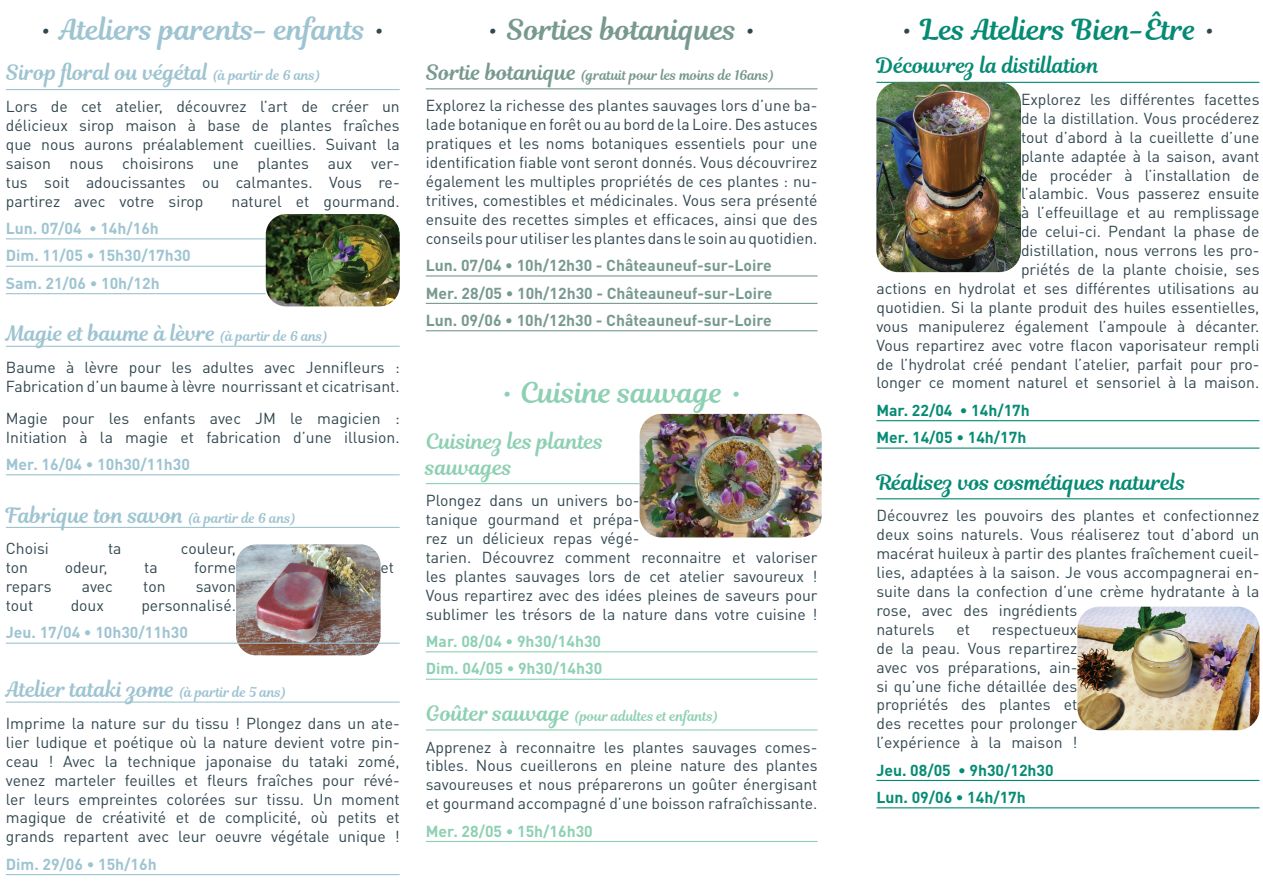
<style>
.page{position:relative;width:1263px;height:893px;background:#fff}
.page>*{position:absolute;margin:0;border:0;box-sizing:border-box;transform-origin:0 0}
.t1{font:28.5px "Magnolia Script";color:#9ec4d1}
.t2{font:28.5px "Magnolia Script";color:#058b74}
.t3{font:28.5px "Magnolia Script";color:#779990}
.t4{font:28.5px "Magnolia Script";color:#8ed0b4}
.t5{font:21px "Magnolia Script";color:#9ec4d1}
.t6{font:21px "Magnolia Script";color:#058b74}
.t7{font:21px/25.2px "Magnolia Script";color:#8ed0b4}
.t8{font:15.75px/18.9px "DIN Pro";color:#31474f;text-align:justify}
.t9{font:700 15.75px/27.5px "DIN Pro";color:#779990;text-align:justify}
.t10{font:700 15.75px/27.5px "DIN Pro";color:#9ec4d1}
.t11{font:700 15.75px/27.5px "DIN Pro";color:#058b74}
.t12{font:700 15.75px/27.5px "DIN Pro";color:#8ed0b4}
.t13{font:13.5px "Magnolia Script";color:#779990}
.t14{font:13.5px "Magnolia Script";color:#8ed0b4}
.s1{color:#31474f}
.s2{font-size:13.5px}
.s3{font-size:21px}
</style>
<div class="page">
<hr style="left:426px;top:88px;width:391px;height:1px;background:#779990">
<hr style="left:426px;top:275px;width:391px;height:2px;background:#779990">
<hr style="left:426px;top:303px;width:391px;height:1px;background:#779990">
<hr style="left:426px;top:330px;width:391px;height:1px;background:#779990">
<hr style="left:426px;top:483px;width:214px;height:1px;background:#8ed0b4">
<hr style="left:426px;top:651px;width:391px;height:1px;background:#8ed0b4">
<hr style="left:426px;top:679px;width:391px;height:1px;background:#8ed0b4">
<hr style="left:426px;top:729px;width:391px;height:1px;background:#8ed0b4">
<hr style="left:426px;top:841px;width:391px;height:1px;background:#8ed0b4">
<img style="left:236px;top:544px;width:145px;height:111px">
<hr style="left:876px;top:82px;width:383px;height:1px;background:#058b74">
<hr style="left:876px;top:420px;width:383px;height:1px;background:#058b74">
<hr style="left:876px;top:447px;width:383px;height:2px;background:#058b74">
<hr style="left:876px;top:498px;width:383px;height:1px;background:#058b74">
<hr style="left:876px;top:780px;width:383px;height:1px;background:#058b74">
<hr style="left:876px;top:807px;width:383px;height:1px;background:#058b74">
<hr style="left:6px;top:89px;width:394px;height:1px;background:#9ec4d1">
<hr style="left:6px;top:238px;width:260px;height:1px;background:#9ec4d1">
<hr style="left:6px;top:266px;width:260px;height:1px;background:#9ec4d1">
<hr style="left:6px;top:293px;width:260px;height:1px;background:#9ec4d1">
<hr style="left:6px;top:346px;width:394px;height:1px;background:#9ec4d1">
<hr style="left:6px;top:474px;width:394px;height:1px;background:#9ec4d1">
<hr style="left:6px;top:527px;width:394px;height:1px;background:#9ec4d1">
<hr style="left:6px;top:643px;width:394px;height:1px;background:#9ec4d1">
<hr style="left:6px;top:701px;width:394px;height:2px;background:#9ec4d1">
<hr style="left:6px;top:874px;width:394px;height:1px;background:#9ec4d1">
<img style="left:640px;top:414px;width:182px;height:123px">
<img style="left:876px;top:82px;width:145px;height:190px">
<img style="left:1077px;top:607px;width:182px;height:123px">
<img style="left:266px;top:214px;width:134px;height:92px">
<h1 class="t1" style="left:39px;top:9px;width:349px"><span class="s1">•</span> Ateliers parents- enfants <span class="s1">•</span></h1>
<h2 class="t5" style="left:6px;top:58px;width:316px">Sirop floral ou végétal <span class="s2">(à partir de 6 ans)</span></h2>
<p class="t8" style="left:6px;top:96px;width:395px">Lors de cet atelier, découvrez l’art de créer un délicieux sirop maison à base de plantes fraîches que nous aurons préalablement cueillies. Suivant la saison nous choisirons une plantes aux ver&shy;tus soit adoucissantes ou calmantes. Vous re&shy;partirez avec votre sirop</p>
<p class="t8" style="left:231px;top:191px;width:170px">naturel et gourmand.</p>
<p class="t10" style="left:6px;top:214px;width:186px">Lun. 07/04 • 14h/16h<br>Dim. 11/05 • 15h30/17h30<br>Sam. 21/06 • 10h/12h</p>
<h2 class="t5" style="left:6px;top:319px;width:323px">Magie et baume à lèvre <span class="s2">(à partir de 6 ans)</span></h2>
<p class="t8" style="left:6px;top:357px;width:395px">Baume à lèvre pour les adultes avec Jennifleurs :<br>Fabrication d’un baume à lèvre nourrissant et cicatrisant.</p>
<p class="t8" style="left:6px;top:408px;width:395px">Magie pour les enfants avec JM le magicien :<br>Initiation à la magie et fabrication d’une illusion.</p>
<p class="t10" style="left:6px;top:450px;width:186px">Mer. 16/04 • 10h30/11h30</p>
<h2 class="t5" style="left:6px;top:500px;width:291px">Fabrique ton savon <span class="s2">(à partir de 6 ans)</span></h2>
<p class="t8" style="left:6px;top:538px;width:45px">Choisi</p>
<p class="t8" style="left:108px;top:538px;width:15px">ta</p>
<p class="t8" style="left:181px;top:538px;width:57px">couleur,</p>
<p class="t8" style="left:6px;top:557px;width:24px">ton</p>
<p class="t8" style="left:65px;top:557px;width:45px">odeur,</p>
<p class="t8" style="left:144px;top:557px;width:15px">ta</p>
<p class="t8" style="left:194px;top:557px;width:43px">forme</p>
<p class="t8" style="left:381px;top:557px;width:15px">et</p>
<p class="t8" style="left:6px;top:576px;width:47px">repars</p>
<p class="t8" style="left:82px;top:576px;width:33px">avec</p>
<p class="t8" style="left:143px;top:576px;width:24px">ton</p>
<p class="t8" style="left:196px;top:576px;width:42px">savon</p>
<p class="t8" style="left:6px;top:595px;width:29px">tout</p>
<p class="t8" style="left:71px;top:595px;width:35px">doux</p>
<p class="t8" style="left:141px;top:595px;width:96px">personnalisé.</p>
<p class="t10" style="left:6px;top:618px;width:184px">Jeu. 17/04 • 10h30/11h30</p>
<h2 class="t5" style="left:6px;top:674px;width:282px">Atelier tataki zome <span class="s2">(à partir de 5 ans)</span></h2>
<p class="t8" style="left:6px;top:713px;width:395px">Imprime la nature sur du tissu ! Plongez dans un ate&shy;lier ludique et poétique où la nature devient votre pin&shy;ceau ! Avec la technique japonaise du tataki zomé, venez marteler feuilles et fleurs fraîches pour révé&shy;ler leurs empreintes colorées sur tissu. Un moment magique de créativité et de complicité, où petits et grands repartent avec leur oeuvre végétale unique !</p>
<p class="t10" style="left:6px;top:850px;width:152px">Dim. 29/06 • 15h/16h</p>
<h1 class="t3" style="left:486px;top:9px;width:273px"><span class="s1">•</span> Sorties botaniques <span class="s1">•</span></h1>
<p class="t13" style="left:426px;top:65px;width:350px"><span class="s3">Sortie botanique</span> (gratuit pour les moins de 16ans)</p>
<p class="t8" style="left:426px;top:96px;width:393px">Explorez la richesse des plantes sauvages lors d’une ba&shy;lade botanique en forêt ou au bord de la Loire. Des astuces pratiques et les noms botaniques essentiels pour une identification fiable vont seront donnés. Vous découvrirez également les multiples propriétés de ces plantes : nu&shy;tritives, comestibles et médicinales. Vous sera présenté ensuite des recettes simples et efficaces, ainsi que des conseils pour utiliser les plantes dans le soin au quotidien.</p>
<p class="t9" style="left:426px;top:251px;width:348px">Lun. 07/04 • 10h/12h30 - Châteauneuf-sur-Loire Mer. 28/05 • 10h/12h30 - Châteauneuf-sur-Loire Lun. 09/06 • 10h/12h30 - Châteauneuf-sur-Loire</p>
<h1 class="t4" style="left:500px;top:372px;width:245px">• Cuisine sauvage •</h1>
<h2 class="t7" style="left:426px;top:429px;width:179px">Cuisinez les plantes sauvages</h2>
<p class="t8" style="left:426px;top:490px;width:393px;text-align:left">Plongez dans un univers bo-<br>tanique gourmand et prépa-<br>rez un délicieux repas végé-<br>tarien. Découvrez comment reconnaitre et valoriser les plantes sauvages lors de cet atelier savoureux !<br>Vous repartirez avec des idées pleines de saveurs pour sublimer les trésors de la nature dans votre cuisine !</p>
<p class="t12" style="left:426px;top:627px;width:178px">Mar. 08/04 • 9h30/14h30<br>Dim. 04/05 • 9h30/14h30</p>
<p class="t14" style="left:426px;top:706px;width:294px"><span class="s3">Goûter sauvage</span> (pour adultes et enfants)</p>
<p class="t8" style="left:426px;top:737px;width:393px">Apprenez à reconnaitre les plantes sauvages comes&shy;tibles. Nous cueillerons en pleine nature des plantes savoureuses et nous préparerons un goûter énergisant et gourmand accompagné d’une boisson rafraîchissante.</p>
<p class="t12" style="left:426px;top:817px;width:168px">Mer. 28/05 • 15h/16h30</p>
<h1 class="t2" style="left:900px;top:9px;width:318px"><span class="s1">•</span> Les Ateliers Bien-Être <span class="s1">•</span></h1>
<h2 class="t6" style="left:876px;top:50px;width:224px">Découvrez la distillation</h2>
<p class="t8" style="left:876px;top:89px;width:385px;text-align:right">Explorez les différentes facettes<br>de la distillation. Vous procéderez<br>tout d’abord à la cueillette d’une<br>plante adaptée à la saison, avant<br>de procéder à l’installation de<br>l’alambic. Vous passerez ensuite<br>à l’effeuillage et au remplissage<br>de celui-ci. Pendant la phase de<br>distillation, nous verrons les pro-<br>priétés de la plante choisie, ses<br>actions en hydrolat et ses différentes utilisations au quotidien. Si la plante produit des huiles essentielles, vous manipulerez également l’ampoule à décanter.<br>Vous repartirez avec votre flacon vaporisateur rempli de l’hydrolat créé pendant l’atelier, parfait pour pro&shy;longer ce moment naturel et sensoriel à la maison.</p>
<p class="t11" style="left:876px;top:396px;width:155px">Mar. 22/04 • 14h/17h<br>Mer. 14/05 • 14h/17h</p>
<h2 class="t6" style="left:876px;top:467px;width:311px">Réalisez vos cosmétiques naturels</h2>
<p class="t8" style="left:876px;top:506px;width:384px;text-align:left">Découvrez les pouvoirs des plantes et confectionnez deux soins naturels. Vous réaliserez tout d’abord un macérat huileux à partir des plantes fraîchement cueil&shy;lies, adaptées à la saison. Je vous accompagnerai en&shy;suite dans la confection d’une crème hydratante à la rose, avec des ingrédients<br>naturels</p>
<p class="t8" style="left:876px;top:619px;width:202px;text-indent:115px">respectueux de la peau. Vous repartirez avec vos préparations, ain&shy;si qu’une fiche détaillée des propriétés des plantes et des recettes pour prolonger l’expérience à la maison !</p>
<p class="t11" style="left:876px;top:756px;width:179px">Jeu. 08/05 • 9h30/12h30<br>Lun. 09/06 • 14h/17h</p>
<p class="t8" style="left:956px;top:619px;width:15px">et</p>
</div>
